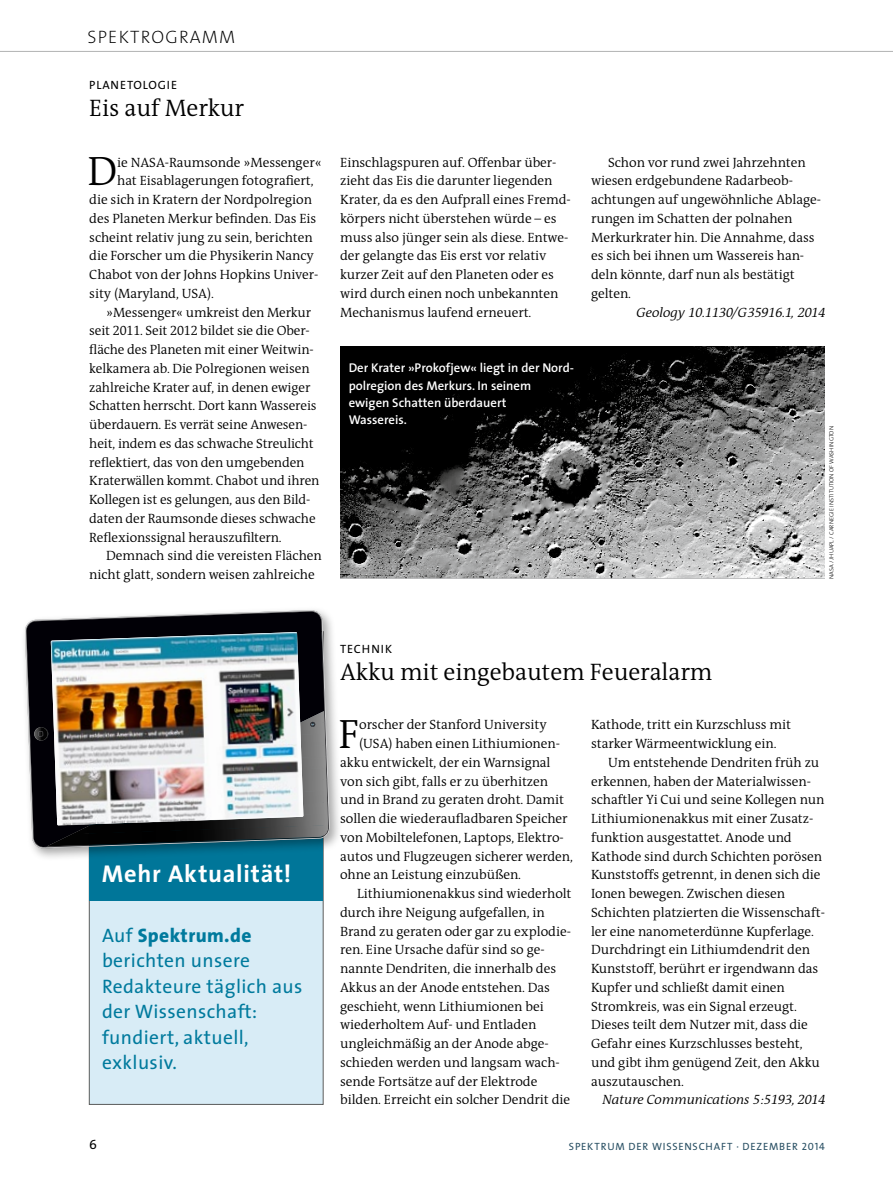
<style>
.page{position:relative;width:893px;height:1191px;background:#fff}
.page>*{position:absolute;margin:0;border:0;box-sizing:border-box;transform-origin:0 0}
.GT_Initial_1{font:300 41.25px "The Antiqua B4";color:#000}
.t1{font:700 24.45px "The Sans";letter-spacing:.03em;color:#fff}
.Headline_1{font:300 24px "The Antiqua B4";letter-spacing:-.005em;color:#000}
.t2{font:19.5px/25.5px "The Sans";letter-spacing:.02em;color:#007a9d}
.t3{font:800 19.5px "The Sans";letter-spacing:.02em;color:#007a9d}
.Ressort{font:200 18px "The Sans";letter-spacing:.07em;color:#000}
.GT_mit_Einzug{font:300 13.5px/18.8px "The Antiqua B4";letter-spacing:-.005em;color:#000}
.GT_Initial_1-2{font:300 13.5px "The Antiqua B4";letter-spacing:-.005em;color:#000}
.Quelle{font:italic 300 13.5px "The Antiqua B4 i";letter-spacing:-.005em;color:#000}
.Quelle-2{font:italic 13.5px "The Antiqua B4 c Semi Light Caps";color:#000}
.Fusszeile{font:13.5px "The Sans Caps";color:#000}
.BU{font:600 12.75px/17.2px "The Sans";color:#fff}
.Spitzmarke{font:12px "The Sans";letter-spacing:.07em;color:#000}
.Fusszeile-2{font:10.5px "The Sans";letter-spacing:.075em;color:#284f63}
.BN{font:300 6px "The Sans";color:#000}
.s1{font-family:"The Antiqua B4 c Semi Light Caps";font-weight:400}
.s2{font-family:"The Antiqua B4 i";font-weight:300}
.s3{font-weight:400}
.s4{font-family:"The Sans Caps"}
</style>
<div class="page">
<hr style="left:0;top:51px;width:893px;height:1px;background:#b1b2b3">
<img style="left:340px;top:347px;width:485px;height:231px">
<div style="left:89px;top:631px;width:234px;height:473px;background:#d4eaf5"></div>
<div style="left:89px;top:823px;width:234px;height:78px;background:#007699"></div>
<div style="left:20px;top:606px;width:323px;height:256px;background:#000;opacity:.35"></div>
<div style="left:26px;top:611px;width:303px;height:214px;background:#010006"></div>
<img style="left:26px;top:621px;width:20px;height:226px">
<img style="left:37px;top:611px;width:285px;height:12px">
<img style="left:45px;top:825px;width:284px;height:22px">
<img style="left:321px;top:622px;width:8px;height:203px">
<svg style="left:34px;top:727px;width:14px;height:14px"></svg>
<img style="left:47px;top:825px;width:281px;height:21px">
<img style="left:71px;top:822px;width:257px;height:12px">
<img style="left:303px;top:802px;width:25px;height:20px">
<img style="left:303px;top:797px;width:24px;height:12px">
<img style="left:303px;top:779px;width:24px;height:18px">
<img style="left:303px;top:773px;width:23px;height:12px">
<img style="left:303px;top:760px;width:23px;height:13px">
<img style="left:303px;top:745px;width:23px;height:15px">
<img style="left:303px;top:736px;width:22px;height:12px">
<img style="left:303px;top:722px;width:22px;height:14px">
<img style="left:303px;top:711px;width:21px;height:12px">
<svg style="left:310px;top:722px;width:5px;height:5px"></svg>
<img style="left:51px;top:632px;width:252px;height:193px">
<p class="Ressort" style="left:87px;top:26px;width:149px">SPEKTROGRAMM</p>
<p class="Spitzmarke" style="left:89px;top:77px;width:89px">PLANETOLOGIE</p>
<p class="Headline_1" style="left:89px;top:96px;width:156px">Eis auf Merkur</p>
<p class="GT_Initial_1" style="left:88px;top:150px;width:31px">D</p>
<p class="GT_Initial_1-2" style="left:117px;top:155px;width:206px">ie NASA-Raumsonde »Messenger«</p>
<p class="GT_Initial_1-2" style="left:117px;top:174px;width:198px">hat Eisablagerungen fotografiert,</p>
<p class="GT_Initial_1-2" style="left:89px;top:192px;width:224px">die sich in Kratern der Nordpolregion</p>
<p class="GT_Initial_1-2" style="left:89px;top:211px;width:229px">des Planeten Merkur befinden. Das Eis</p>
<p class="GT_Initial_1-2" style="left:89px;top:230px;width:225px">scheint relativ jung zu sein, berichten</p>
<p class="GT_Initial_1-2" style="left:89px;top:249px;width:226px">die Forscher um die Physikerin Nancy</p>
<p class="GT_Initial_1-2" style="left:89px;top:267px;width:231px">Chabot von der Johns Hopkins Univer-</p>
<p class="GT_Initial_1-2" style="left:89px;top:286px;width:126px">sity (Maryland, USA).</p>
<p class="GT_mit_Einzug" style="left:89px;top:303px;width:232px;text-indent:17px">»Messenger« umkreist den Merkur seit <span class="s1">2011</span>. Seit <span class="s1">2012</span> bildet sie die Ober&shy;fläche des Planeten mit einer Weitwin&shy;kelkamera ab. Die Polregionen weisen zahlreiche Krater auf, in denen ewiger Schatten herrscht. Dort kann Wassereis überdauern. Es verrät seine Anwesen&shy;heit, indem es das schwache Streulicht reflektiert, das von den umgebenden Kraterwällen kommt. Chabot und ihren Kollegen ist es gelungen, aus den Bild&shy;daten der Raumsonde dieses schwache Reflexionssignal herauszufiltern.</p>
<p class="GT_mit_Einzug" style="left:89px;top:547px;width:234px;text-indent:17px">Demnach sind die vereisten Flächen nicht glatt, sondern weisen zahlreiche</p>
<p class="GT_mit_Einzug" style="left:340px;top:153px;width:232px">Einschlagspuren auf. Offenbar über&shy;zieht das Eis die darunter liegenden Krater, da es den Aufprall eines Fremd&shy;körpers nicht überstehen würde – es muss also jünger sein als diese. Entwe&shy;der gelangte das Eis erst vor relativ kurzer Zeit auf den Planeten oder es wird durch einen noch unbekannten Mechanismus laufend erneuert.</p>
<p class="GT_mit_Einzug" style="left:591px;top:153px;width:231px;text-indent:17px">Schon vor rund zwei Jahrzehnten wiesen erdgebundene Radarbeob&shy;achtungen auf ungewöhnliche Ablage&shy;rungen im Schatten der polnahen<br>Merkurkrater hin. Die Annahme, dass es sich bei ihnen um Wassereis han&shy;deln könnte, darf nun als bestätigt gelten.</p>
<p class="Quelle-2" style="left:636px;top:305px;width:193px"><span class="s2">G e o l o gy</span> 10.1130<span class="s2">/G</span> 35916.1<span class="s2">,</span> 2014</p>
<p class="BU" style="left:349px;top:359px;width:227px">Der Krater »Prokofjew« liegt in der Nord&shy;polregion des Merkurs. In seinem ewigen Schatten überdauert<br>Wassereis.</p>
<p class="BN" style="left:828px;top:579px;width:155px;rotate:-90deg">NASA / JHUAPL / CARNEGIE INSTITUTION OF WASHINGTON</p>
<p class="t1" style="left:102px;top:857px;width:191px">Mehr Aktualität!</p>
<p class="t3" style="left:102px;top:922px;width:151px"><span class="s3">Auf</span> Spektrum.de</p>
<p class="t2" style="left:102px;top:948px;width:202px">berichten unsere<br>Redakteure täglich aus der Wissenschaft:</p>
<p class="t2" style="left:102px;top:1024px;width:148px">fundiert, aktuell, exklusiv.</p>
<p class="Spitzmarke" style="left:340px;top:641px;width:53px">TECHNIK</p>
<p class="Headline_1" style="left:340px;top:659px;width:374px">Akku mit eingebautem Feueralarm</p>
<p class="GT_Initial_1" style="left:339px;top:713px;width:22px">F</p>
<p class="GT_Initial_1-2" style="left:359px;top:717px;width:189px">orscher der Stanford University</p>
<p class="GT_mit_Einzug" style="left:591px;top:716px;width:202px">Kathode, tritt ein Kurzschluss mit starker Wärmeentwicklung ein.</p>
<p class="GT_mit_Einzug" style="left:591px;top:753px;width:235px;text-indent:17px">Um entstehende Dendriten früh zu erkennen, haben der Materialwissen&shy;schaftler Yi Cui und seine Kollegen nun Lithiumionenakkus mit einer Zusatz&shy;funktion ausgestattet. Anode und Kathode sind durch Schichten porösen Kunststoffs getrennt, in denen sich die Ionen bewegen. Zwischen diesen Schichten platzierten die Wissenschaft&shy;ler eine nanometerdünne Kupferlage.<br>Durchdringt ein Lithiumdendrit den Kunststoff, berührt er irgendwann das Kupfer und schließt damit einen Stromkreis, was ein Signal erzeugt.<br>Dieses teilt dem Nutzer mit, dass die Gefahr eines Kurzschlusses besteht, und gibt ihm genügend Zeit, den Akku auszutauschen.</p>
<p class="Quelle" style="left:602px;top:1092px;width:227px">Nature Communications <span class="s1">5:5193,2014</span></p>
<p class="GT_Initial_1-2" style="left:359px;top:736px;width:202px">(USA) haben einen Lithiumionen-</p>
<p class="GT_Initial_1-2" style="left:340px;top:755px;width:212px">akku entwickelt, der ein Warnsignal</p>
<p class="GT_Initial_1-2" style="left:340px;top:774px;width:209px">von sich gibt, falls er zu überhitzen</p>
<p class="GT_Initial_1-2" style="left:340px;top:792px;width:226px">und in Brand zu geraten droht. Damit</p>
<p class="GT_Initial_1-2" style="left:340px;top:811px;width:229px">sollen die wiederaufladbaren Speicher</p>
<p class="GT_Initial_1-2" style="left:340px;top:830px;width:225px">von Mobiltelefonen, Laptops, Elektro-</p>
<p class="GT_Initial_1-2" style="left:340px;top:849px;width:234px">autos und Flugzeugen sicherer werden,</p>
<p class="GT_Initial_1-2" style="left:340px;top:867px;width:182px">ohne an Leistung einzubüßen.</p>
<p class="GT_mit_Einzug" style="left:340px;top:884px;width:233px;text-indent:17px">Lithiumionenakkus sind wiederholt durch ihre Neigung aufgefallen, in Brand zu geraten oder gar zu explodie&shy;ren. Eine Ursache dafür sind so ge&shy;nannte Dendriten, die innerhalb des Akkus an der Anode entstehen. Das geschieht, wenn Lithiumionen bei wiederholtem Auf- und Entladen ungleichmäßig an der Anode abge&shy;schieden werden und langsam wach&shy;sende Fortsätze auf der Elektrode bilden. Erreicht ein solcher Dendrit die</p>
<p class="Fusszeile" style="left:89px;top:1135px;width:9px">6</p>
<p class="Fusszeile-2" style="left:569px;top:1140px;width:257px">SPEKTRUM DER WISSENSCHAFT · DEZEMBER <span class="s4">2014</span></p>
</div>
